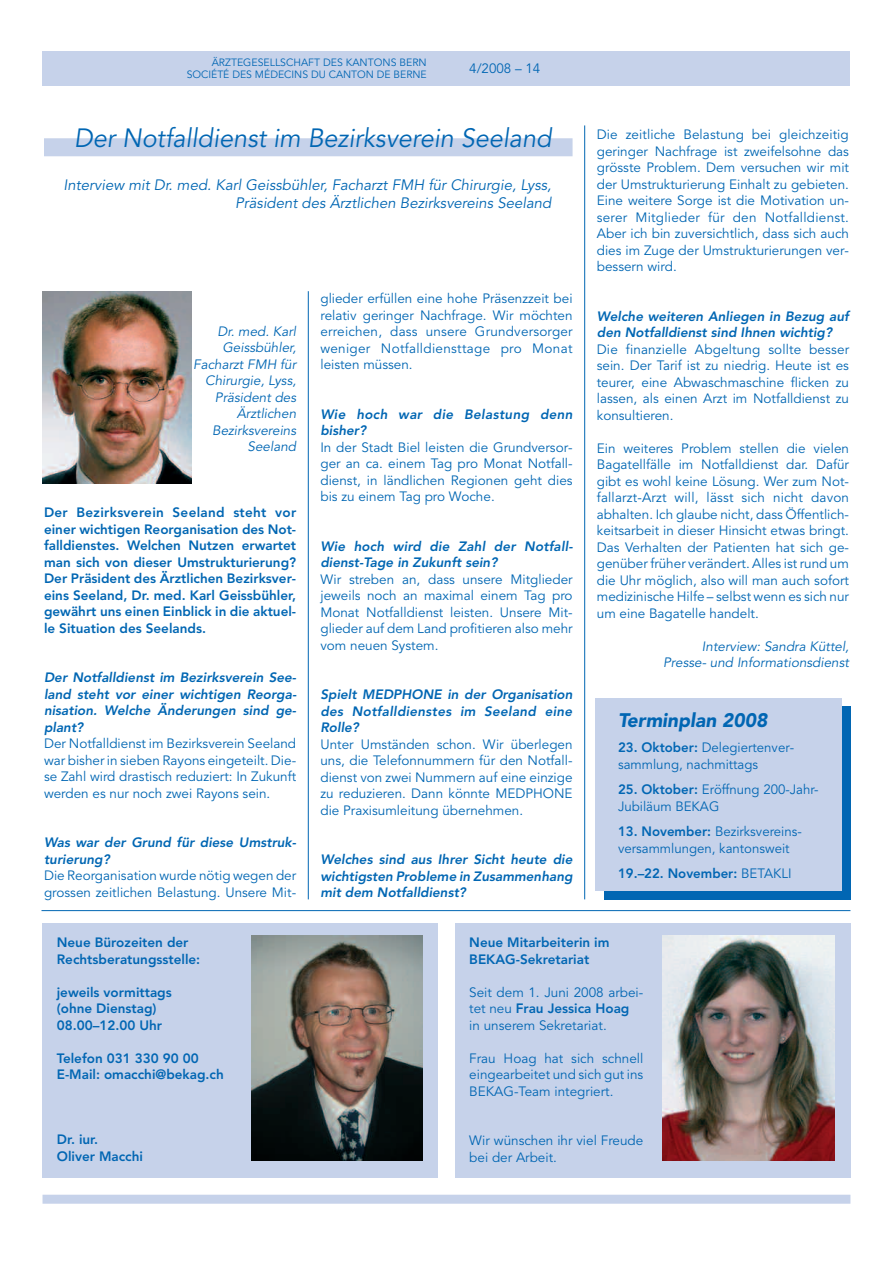
<style>
.page{position:relative;width:893px;height:1263px;background:#fff}
.page>*{position:absolute;margin:0;border:0;box-sizing:border-box;transform-origin:0 0}
.t1{font:italic 26.25px "Avenir";color:#0166b3;scale:.96 1}
.t2{font:italic 900 19.5px "Avenir";color:#0166b3}
.t3{font:italic 15px/18px "Avenir";color:#0166b3;text-align:right}
.t4{font:13.5px/16.5px "Avenir";color:#0166b3;text-align:justify}
.t5{font:800 13.5px/16.5px "Avenir";color:#0166b3}
.t6{font:italic 800 13.5px/16.5px "Avenir";color:#0166b3;text-align:justify}
.t7{font:italic 13.5px/16.5px "Avenir";color:#0166b3;text-align:right}
.t8{font:italic 800 13.5px/16.5px "Avenir";letter-spacing:.025em;color:#0166b3}
.t9{font:10.5px/12px "Avenir";color:#0166b3;text-align:right}
.s1{font-weight:800}
.s2{font-weight:400}
</style>
<div class="page">
<div style="left:43px;top:1195px;width:807px;height:9px;background:#c6d2ea"></div>
<div style="left:43px;top:51px;width:807px;height:34px;background:#c6d2ea"></div>
<hr style="left:308px;top:291px;width:1px;height:608px;background:#0166b3">
<hr style="left:584px;top:125px;width:1px;height:774px;background:#0166b3">
<div style="left:44px;top:138px;width:529px;height:18px;background:#c6d2ea"></div>
<img style="left:43px;top:292px;width:148px;height:191px">
<div style="left:43px;top:923px;width:395px;height:254px;background:#c6d2ea"></div>
<div style="left:455px;top:923px;width:395px;height:254px;background:#c6d2ea"></div>
<img style="left:252px;top:935px;width:171px;height:226px">
<img style="left:663px;top:935px;width:171px;height:226px">
<hr style="left:42px;top:910px;width:808px;height:1px;background:#0166b3">
<div style="left:604px;top:706px;width:246px;height:193px;background:#0166b3"></div>
<div style="left:595px;top:699px;width:247px;height:192px;background:#c6d2ea"></div>
<p class="t9" style="left:187px;top:57px;width:242px">ÄRZTEGESELLSCHAFT DES KANTONS BERN<br>SOCIÉTÉ DES MÉDECINS DU CANTON DE BERNE</p>
<p class="t4" style="left:469px;top:61px;width:73px">4/2008 – 14</p>
<h1 class="t1" style="left:74px;top:127px;width:499px">Der Notfalldienst im Bezirksverein Seeland</h1>
<p class="t3" style="left:64px;top:177px;width:489px">Interview mit Dr. med. Karl Geissbühler, Facharzt FMH für Chirurgie, Lyss,<br>Präsident des Ärztlichen Bezirksvereins Seeland</p>
<p class="t7" style="left:193px;top:324px;width:105px">Dr. med. Karl<br>Geissbühler,<br>Facharzt FMH für<br>Chirurgie, Lyss,<br>Präsident des<br>Ärztlichen<br>Bezirksvereins<br>Seeland</p>
<p class="t5" style="left:44px;top:506px;width:254px;text-align:justify">Der Bezirksverein Seeland steht vor einer wichtigen Reorganisation des Not&shy;falldienstes. Welchen Nutzen erwartet man sich von dieser Umstrukturierung?<br>Der Präsident des Ärztlichen Bezirksver&shy;eins Seeland, Dr. med. Karl Geissbühler, gewährt uns einen Einblick in die aktuel&shy;le Situation des Seelands.</p>
<p class="t6" style="left:44px;top:671px;width:254px">Der Notfalldienst im Bezirksverein See&shy;land steht vor einer wichtigen Reorga&shy;nisation. Welche Änderungen sind ge&shy;plant?</p>
<p class="t4" style="left:44px;top:737px;width:254px">Der Notfalldienst im Bezirksverein Seeland war bisher in sieben Rayons eingeteilt. Die&shy;se Zahl wird drastisch reduziert: In Zukunft werden es nur noch zwei Rayons sein.</p>
<p class="t6" style="left:44px;top:836px;width:254px">Was war der Grund für diese Umstruk&shy;turierung?</p>
<p class="t4" style="left:44px;top:869px;width:254px">Die Reorganisation wurde nötig wegen der grossen zeitlichen Belastung. Unsere Mit-</p>
<p class="t4" style="left:320px;top:291px;width:254px">glieder erfüllen eine hohe Präsenzzeit bei relativ geringer Nachfrage. Wir möchten erreichen, dass unsere Grundversorger weniger Notfalldiensttage pro Monat leisten müssen.</p>
<p class="t8" style="left:320px;top:407px;width:254px">Wie hoch war die Belastung denn bisher?</p>
<p class="t4" style="left:320px;top:440px;width:254px">In der Stadt Biel leisten die Grundversor&shy;ger an ca. einem Tag pro Monat Notfall&shy;dienst, in ländlichen Regionen geht dies bis zu einem Tag pro Woche.</p>
<p class="t6" style="left:320px;top:539px;width:254px">Wie hoch wird die Zahl der Notfall&shy;dienst-Tage in Zukunft sein?</p>
<p class="t4" style="left:320px;top:572px;width:254px">Wir streben an, dass unsere Mitglieder jeweils noch an maximal einem Tag pro Monat Notfalldienst leisten. Unsere Mit&shy;glieder auf dem Land profitieren also mehr vom neuen System.</p>
<p class="t6" style="left:320px;top:687px;width:254px">Spielt MEDPHONE in der Organisation des Notfalldienstes im Seeland eine Rolle?</p>
<p class="t4" style="left:320px;top:737px;width:254px">Unter Umständen schon. Wir überlegen uns, die Telefonnummern für den Notfall&shy;dienst von zwei Nummern auf eine einzige zu reduzieren. Dann könnte MEDPHONE die Praxisumleitung übernehmen.</p>
<p class="t6" style="left:320px;top:852px;width:254px">Welches sind aus Ihrer Sicht heute die wichtigsten Probleme in Zusammenhang mit dem Notfalldienst?</p>
<p class="t4" style="left:597px;top:127px;width:254px">Die zeitliche Belastung bei gleichzeitig geringer Nachfrage ist zweifelsohne das grösste Problem. Dem versuchen wir mit der Umstrukturierung Einhalt zu gebieten.<br>Eine weitere Sorge ist die Motivation un&shy;serer Mitglieder für den Notfalldienst.<br>Aber ich bin zuversichtlich, dass sich auch dies im Zuge der Umstrukturierungen ver&shy;bessern wird.</p>
<p class="t6" style="left:597px;top:309px;width:254px">Welche weiteren Anliegen in Bezug auf den Notfalldienst sind Ihnen wichtig?</p>
<p class="t4" style="left:597px;top:342px;width:254px">Die finanzielle Abgeltung sollte besser sein. Der Tarif ist zu niedrig. Heute ist es teurer, eine Abwaschmaschine flicken zu lassen, als einen Arzt im Notfalldienst zu konsultieren.</p>
<p class="t4" style="left:597px;top:441px;width:254px">Ein weiteres Problem stellen die vielen Bagatellfälle im Notfalldienst dar. Dafür gibt es wohl keine Lösung. Wer zum Not&shy;fallarzt-Arzt will, lässt sich nicht davon abhalten. Ich glaube nicht, dass Öffentlich&shy;keitsarbeit in dieser Hinsicht etwas bringt.<br>Das Verhalten der Patienten hat sich ge&shy;genüber früher verändert. Alles ist rund um die Uhr möglich, also will man auch sofort medizinische Hilfe – selbst wenn es sich nur um eine Bagatelle handelt.</p>
<p class="t7" style="left:663px;top:639px;width:187px">Interview: Sandra Küttel,<br>Presse- und Informationsdienst</p>
<h2 class="t2" style="left:618px;top:712px;width:151px">Terminplan 2008</h2>
<p class="t4" style="left:618px;top:740px;width:178px"><span class="s1">23. Oktober:</span> Delegiertenver&shy;sammlung, nachmittags</p>
<p class="t4" style="left:618px;top:782px;width:202px"><span class="s1">25. Oktober:</span> Eröffnung 200-Jahr-<br>Jubiläum BEKAG</p>
<p class="t4" style="left:618px;top:824px;width:185px"><span class="s1">13. November:</span> Bezirksvereins&shy;versammlungen, kantonsweit</p>
<p class="t5" style="left:618px;top:866px;width:175px">19.–22. November: <span class="s2">BETAKLI</span></p>
<p class="t5" style="left:57px;top:936px;width:145px">Neue Bürozeiten der<br>Rechtsberatungsstelle:</p>
<p class="t5" style="left:57px;top:985px;width:117px">jeweils vormittags (ohne Dienstag)<br>08.00–12.00 Uhr</p>
<p class="t5" style="left:57px;top:1051px;width:169px">Telefon 031 330 90 00<br>E-Mail: omacchi@bekag.ch</p>
<p class="t5" style="left:57px;top:1132px;width:88px">Dr. iur.<br>Oliver Macchi</p>
<p class="t5" style="left:469px;top:935px;width:142px">Neue Mitarbeiterin im<br>BEKAG-Sekretariat</p>
<p class="t4" style="left:469px;top:985px;width:176px;text-align:left">Seit dem 1. Juni 2008 arbei&shy;tet neu <span class="s1">Frau Jessica Hoag </span>in unserem Sekretariat.</p>
<p class="t4" style="left:469px;top:1051px;width:176px">Frau Hoag hat sich schnell eingearbeitet und sich gut ins BEKAG-Team integriert.</p>
<p class="t4" style="left:469px;top:1133px;width:176px">Wir wünschen ihr viel Freude bei der Arbeit.</p>
</div>
